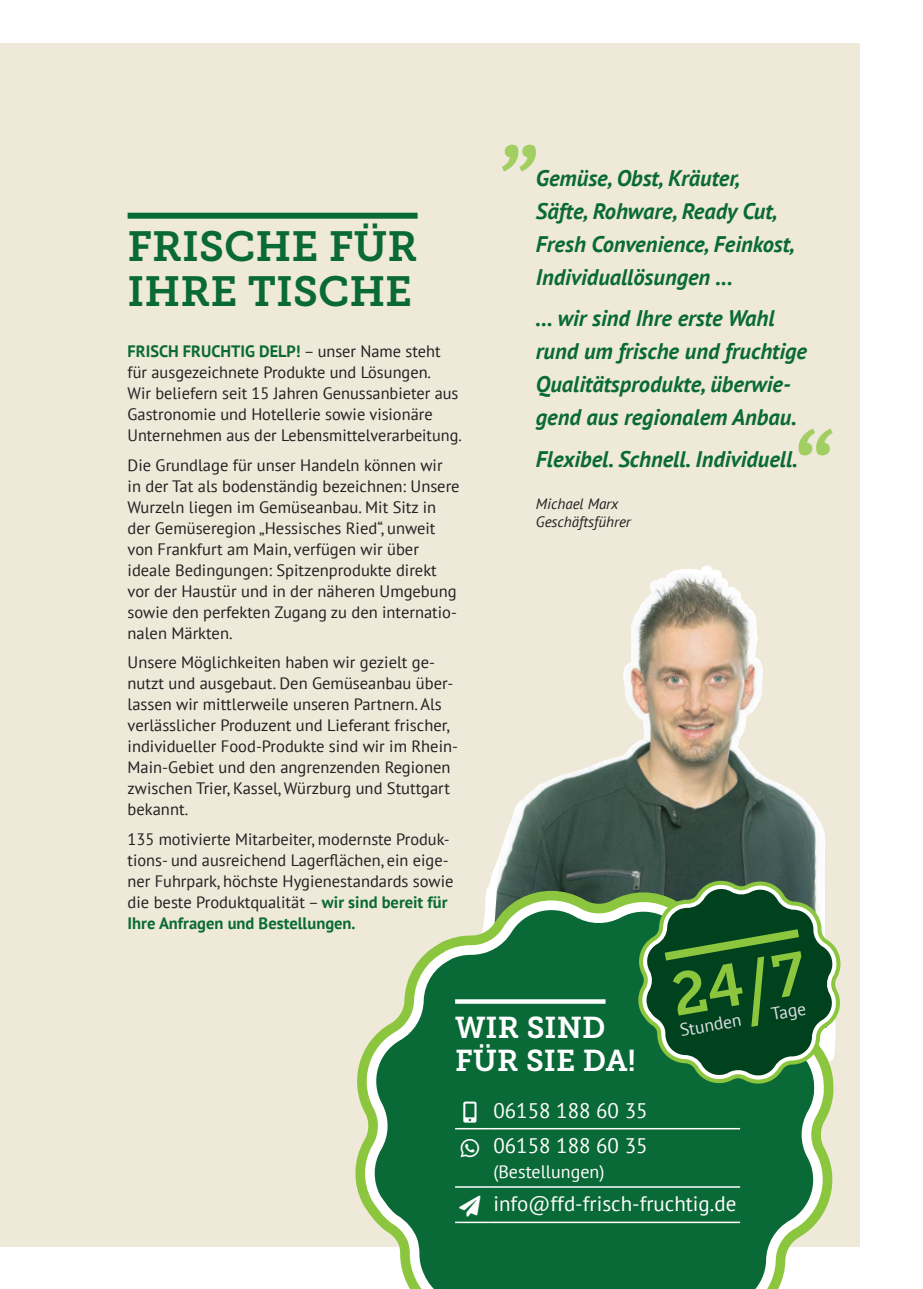
<style>
.page{position:relative;width:923px;height:1289px;background:#fff}
.page>*{position:absolute;margin:0;border:0;box-sizing:border-box;transform-origin:0 0}
.t1{font:42px/45px "Museo Slab 700";color:#0a6a37}
.t2{font:30px/33px "Museo Slab 700";color:#fff}
.t3{font:italic 700 22.5px/33px "PT Sans";color:#0a6a37}
.t4{font:21px/35.4px "PT Sans";color:#fff}
.t5{font:18px "PT Sans";color:#fff}
.t6{font:17.55px "PT Sans";color:#dbe1e4}
.t7{font:16.5px/21px "PT Sans";color:#231f20}
.t8{font:italic 15px/18px "PT Sans";color:#231f20}
.s1{font-weight:700;color:#0a6a37}
</style>
<div class="page">
<div style="left:0;top:43px;width:859px;height:1203px;background:#eee9d9"></div>
<img style="left:489px;top:573px;width:336px;height:317px">
<svg style="left:348px;top:890px;width:493px;height:357px"></svg>
<svg style="left:359px;top:900px;width:471px;height:347px"></svg>
<svg style="left:370px;top:903px;width:449px;height:385px;background:#318151"></svg>
<div style="left:128px;top:213px;width:289px;height:6px;background:#0a6a37"></div>
<svg style="left:455px;top:999px;width:150px;height:4px"></svg>
<hr style="left:455px;top:1127px;width:34px;height:2px;background:#fff">
<hr style="left:489px;top:1127px;width:251px;height:2px;background:#fff">
<hr style="left:455px;top:1186px;width:34px;height:1px;background:#fff">
<hr style="left:489px;top:1186px;width:251px;height:1px;background:#fff">
<hr style="left:455px;top:1221px;width:34px;height:2px;background:#fff">
<hr style="left:489px;top:1221px;width:251px;height:2px;background:#fff">
<svg style="left:502px;top:145px;width:34px;height:26px"></svg>
<svg style="left:798px;top:428px;width:34px;height:27px"></svg>
<svg style="left:463px;top:1101px;width:13px;height:21px"></svg>
<svg style="left:461px;top:1138px;width:18px;height:18px"></svg>
<svg style="left:459px;top:1195px;width:21px;height:21px"></svg>
<svg style="left:635px;top:880px;width:206px;height:203px;background:#356e43"></svg>
<h1 class="t1" style="left:128px;top:224px;width:291px">FRISCHE FÜR<br>IHRE TISCHE</h1>
<p class="t7" style="left:128px;top:341px;width:336px"><span class="s1">FRISCH FRUCHTIG DELP!</span> – unser Name steht für ausgezeichnete Produkte und Lösungen.<br>Wir beliefern seit 15 Jahren Genussanbieter aus Gastronomie und Hotellerie sowie visionäre Unternehmen aus der Lebensmittelverarbeitung.</p>
<p class="t7" style="left:128px;top:455px;width:333px">Die Grundlage für unser Handeln können wir in der Tat als bodenständig bezeichnen: Unsere Wurzeln liegen im Gemüseanbau. Mit Sitz in der Gemüseregion „Hessisches Ried“, unweit von Frankfurt am Main, verfügen wir über ideale Bedingungen: Spitzenprodukte direkt vor der Haustür und in der näheren Umgebung sowie den perfekten Zugang zu den internatio&shy;nalen Märkten.</p>
<p class="t7" style="left:128px;top:652px;width:332px">Unsere Möglichkeiten haben wir gezielt ge&shy;nutzt und ausgebaut. Den Gemüseanbau über&shy;lassen wir mittlerweile unseren Partnern. Als verlässlicher Produzent und Lieferant frischer, individueller Food-Produkte sind wir im Rhein-Main-Gebiet und den angrenzenden Regionen zwischen Trier, Kassel, Würzburg und Stuttgart bekannt.</p>
<p class="t7" style="left:128px;top:829px;width:327px">135 motivierte Mitarbeiter, modernste Produk&shy;tions- und ausreichend Lagerflächen, ein eige&shy;ner Fuhrpark, höchste Hygienestandards sowie die beste Produktqualität – <span class="s1">wir sind bereit für Ihre Anfragen und Bestellungen.</span></p>
<h3 class="t3" style="left:536px;top:162px;width:260px">Gemüse, Obst, Kräuter,<br>Säfte, Rohware, Ready Cut,<br>Fresh Convenience, Feinkost,<br>Individuallösungen ...</h3>
<h3 class="t3" style="left:536px;top:303px;width:273px">… wir sind Ihre erste Wahl rund um frische und fruchtige<br>Qualitätsprodukte, überwie&shy;gend aus regionalem Anbau.</h3>
<h3 class="t3" style="left:536px;top:443px;width:263px">Flexibel. Schnell. Individuell.</h3>
<p class="t8" style="left:536px;top:495px;width:96px">Michael Marx<br>Geschäftsführer</p>
<h2 class="t2" style="left:455px;top:1011px;width:182px">WIR SIND<br>FÜR SIE DA!</h2>
<p class="t4" style="left:493px;top:1093px;width:156px">06158 188 60 35<br>06158 188 60 35</p>
<p class="t5" style="left:493px;top:1162px;width:113px">(Bestellungen)</p>
<p class="t4" style="left:493px;top:1186px;width:244px">info@ffd-frisch-fruchtig.de</p>
<p class="t6" style="left:678px;top:1020px;width:64px;rotate:-10deg">Stunden</p>
<p class="t6" style="left:769px;top:1004px;width:36px;rotate:-10deg">Tage</p>
</div>
